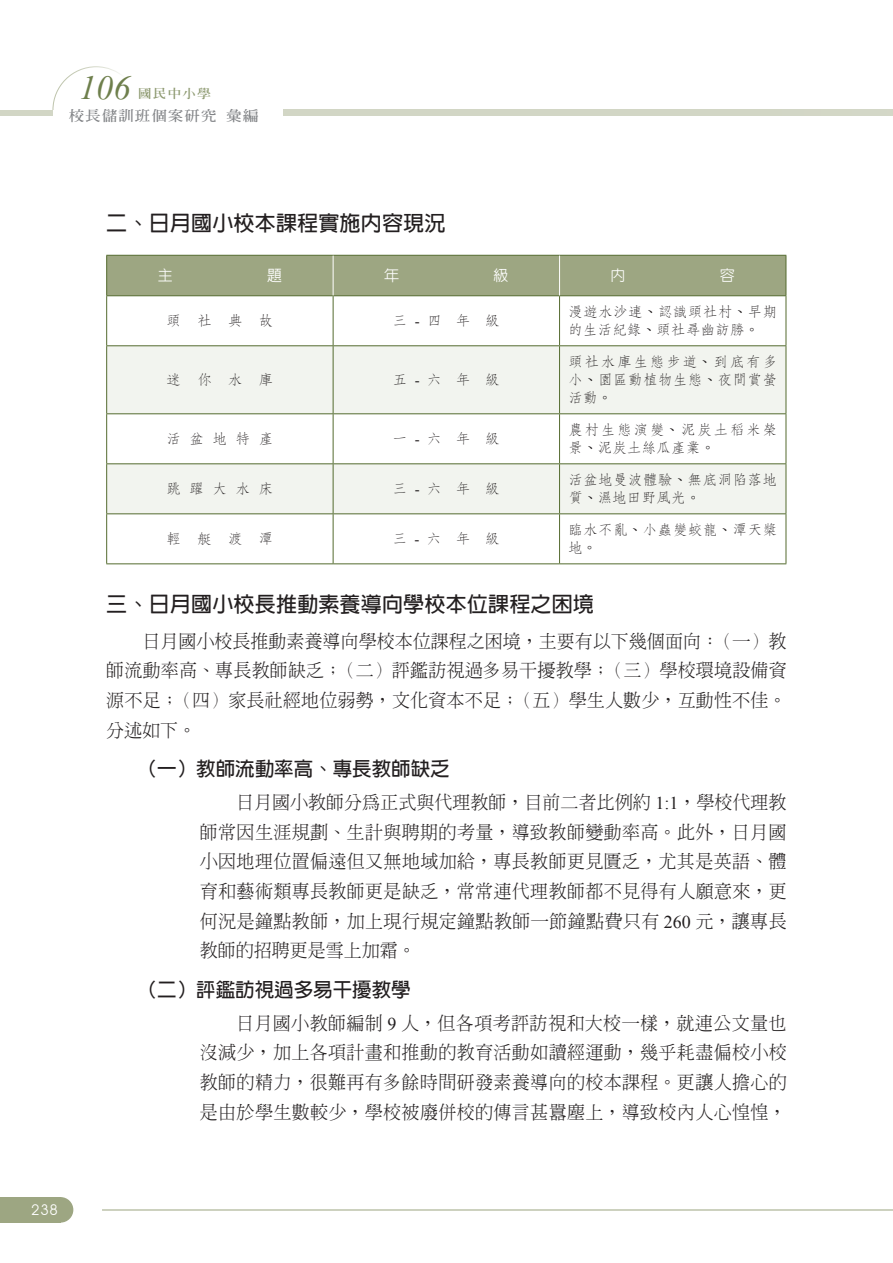
<style>
.page{position:relative;width:893px;height:1263px;background:#fff}
.page>*{position:absolute;margin:0;border:0;box-sizing:border-box;transform-origin:0 0}
.t1{font:italic 42.3px "Aparajita";color:#6e7f4c}
.一_N{font:700 21px "AR New Hei B5";letter-spacing:.01em;color:#231f20}
.一_標題Ｎ{font:700 19.5px "AR New Hei B5";color:#231f20}
.一_內文_Ｎ{font:300 18px/29.7px "AR Ming B5";letter-spacing:.02em;color:#231f20;text-align:justify}
.一__內文_N{font:300 18px/29.7px "AR Ming B5";letter-spacing:.01em;color:#231f20;text-align:justify}
.表格內字型{font:500 15px "AR New Hei B5";color:#fff}
.t2{font:15px "Advantage";color:#fff}
.表格內字型-2{font:300 14.25px/18px "AR Fang Song B5";color:#231f20;scale:1.05 1}
.表格內字型-3{font:300 14.25px/18px "AR Fang Song B5";letter-spacing:.09em;color:#231f20;scale:1.05 1}
.t3{font:700 14.1px "AR Ming B5";letter-spacing:.05em;color:#808285;scale:1.11 1}
.t4{font:800 12.15px "AR Ming B5";letter-spacing:.1em;color:#8d9970;scale:1.11 1}
.s1{font-family:"Times New Roman";font-weight:400}
</style>
<div class="page">
<svg style="left:61px;top:1197px;width:12px;height:25px"></svg>
<div style="left:0;top:1197px;width:61px;height:25px;background:#9da682"></div>
<div style="left:283px;top:110px;width:610px;height:6px;background:#d2d6c5"></div>
<div style="left:0;top:110px;width:53px;height:6px;background:#d2d6c5"></div>
<svg style="left:52px;top:66px;width:69px;height:44px"></svg>
<hr style="left:102px;top:1209px;width:791px;height:1px;background:#bec4ac">
<hr style="left:102px;top:1210px;width:791px;height:1px;background:#bec4ac">
<div style="left:107px;top:256px;width:679px;height:39px;background:#9da682"></div>
<svg style="left:107px;top:346px;width:679px;height:167px;fill:#f2f4ef"></svg>
<hr style="left:106px;top:255px;width:227px;height:1px;background:#546b2f">
<hr style="left:106px;top:256px;width:1px;height:39px;background:#546b2f">
<hr style="left:333px;top:255px;width:227px;height:1px;background:#546b2f">
<hr style="left:560px;top:255px;width:226px;height:1px;background:#546b2f">
<hr style="left:786px;top:256px;width:1px;height:39px;background:#546b2f">
<hr style="left:106px;top:295px;width:227px;height:1px;background:#546b2f">
<hr style="left:106px;top:296px;width:1px;height:49px;background:#546b2f">
<hr style="left:333px;top:295px;width:227px;height:1px;background:#546b2f">
<hr style="left:333px;top:296px;width:1px;height:49px;background:#546b2f">
<hr style="left:560px;top:295px;width:226px;height:1px;background:#546b2f">
<hr style="left:559px;top:296px;width:1px;height:49px;background:#546b2f">
<hr style="left:786px;top:296px;width:1px;height:49px;background:#546b2f">
<hr style="left:106px;top:345px;width:227px;height:1px;background:#546b2f">
<hr style="left:106px;top:346px;width:1px;height:67px;background:#546b2f">
<hr style="left:333px;top:345px;width:227px;height:1px;background:#546b2f">
<hr style="left:333px;top:346px;width:1px;height:67px;background:#546b2f">
<hr style="left:560px;top:345px;width:226px;height:1px;background:#546b2f">
<hr style="left:559px;top:346px;width:1px;height:67px;background:#546b2f">
<hr style="left:786px;top:346px;width:1px;height:67px;background:#546b2f">
<hr style="left:106px;top:413px;width:227px;height:1px;background:#546b2f">
<hr style="left:106px;top:414px;width:1px;height:49px;background:#546b2f">
<hr style="left:333px;top:413px;width:227px;height:1px;background:#546b2f">
<hr style="left:333px;top:414px;width:1px;height:49px;background:#546b2f">
<hr style="left:560px;top:413px;width:226px;height:1px;background:#546b2f">
<hr style="left:559px;top:414px;width:1px;height:49px;background:#546b2f">
<hr style="left:786px;top:414px;width:1px;height:49px;background:#546b2f">
<hr style="left:106px;top:463px;width:227px;height:1px;background:#546b2f">
<hr style="left:106px;top:464px;width:1px;height:49px;background:#546b2f">
<hr style="left:333px;top:463px;width:227px;height:1px;background:#546b2f">
<hr style="left:333px;top:464px;width:1px;height:49px;background:#546b2f">
<hr style="left:560px;top:463px;width:226px;height:1px;background:#546b2f">
<hr style="left:559px;top:464px;width:1px;height:49px;background:#546b2f">
<hr style="left:786px;top:464px;width:1px;height:49px;background:#546b2f">
<hr style="left:106px;top:513px;width:227px;height:1px;background:#546b2f">
<hr style="left:106px;top:514px;width:1px;height:49px;background:#546b2f">
<hr style="left:333px;top:513px;width:227px;height:1px;background:#546b2f">
<hr style="left:333px;top:514px;width:1px;height:49px;background:#546b2f">
<hr style="left:560px;top:513px;width:226px;height:1px;background:#546b2f">
<hr style="left:559px;top:514px;width:1px;height:49px;background:#546b2f">
<hr style="left:786px;top:514px;width:1px;height:49px;background:#546b2f">
<hr style="left:106px;top:563px;width:227px;height:1px;background:#546b2f">
<hr style="left:333px;top:563px;width:227px;height:1px;background:#546b2f">
<hr style="left:560px;top:563px;width:226px;height:1px;background:#546b2f">
<hr style="left:333px;top:256px;width:1px;height:39px;background:#fff">
<hr style="left:559px;top:256px;width:1px;height:39px;background:#fff">
<h1 class="t1" style="left:79px;top:66px;width:53px">106</h1>
<p class="t4" style="left:138px;top:87px;width:67px">國民中小學</p>
<p class="t3" style="left:69px;top:109px;width:172px">校長儲訓班個案研究 彙編</p>
<p class="t2" style="left:31px;top:1201px;width:28px">238</p>
<p class="一_N" style="left:106px;top:213px;width:341px">二、日月國小校本課程實施內容現況</p>
<p class="表格內字型" style="left:158px;top:268px;width:16px">主</p>
<p class="表格內字型" style="left:267px;top:268px;width:16px">題</p>
<p class="表格內字型" style="left:384px;top:268px;width:16px">年</p>
<p class="表格內字型" style="left:493px;top:268px;width:16px">級</p>
<p class="表格內字型" style="left:611px;top:268px;width:16px">內</p>
<p class="表格內字型" style="left:720px;top:268px;width:16px">容</p>
<p class="表格內字型-2" style="left:166px;top:312px;width:104px">頭社典故</p>
<p class="表格內字型-2" style="left:393px;top:312px;width:104px">三<span class="s1">-</span>四 年 級</p>
<p class="表格內字型-2" style="left:568px;top:303px;width:201px">漫遊水沙連、認識頭社村、早期的生活紀錄、頭社尋幽訪勝。</p>
<p class="表格內字型-2" style="left:166px;top:371px;width:104px">迷你水庫</p>
<p class="表格內字型-2" style="left:393px;top:371px;width:104px">五<span class="s1">-</span>六 年 級</p>
<p class="表格內字型-2" style="left:568px;top:353px;width:201px;text-align:justify">頭社水庫生態步道、到底有多小、園區動植物生態、夜間賞螢活動。</p>
<p class="表格內字型-2" style="left:166px;top:430px;width:104px">活盆地特產</p>
<p class="表格內字型-2" style="left:393px;top:430px;width:104px">一<span class="s1">-</span>六 年 級</p>
<p class="表格內字型-3" style="left:568px;top:421px;width:201px">農村生態演變、泥炭土稻米榮景、泥炭土絲瓜產業。</p>
<p class="表格內字型-2" style="left:166px;top:480px;width:104px">跳躍大水床</p>
<p class="表格內字型-2" style="left:393px;top:480px;width:104px">三<span class="s1">-</span>六 年 級</p>
<p class="表格內字型-2" style="left:568px;top:471px;width:201px">活盆地曼波體驗、無底洞陷落地質、濕地田野風光。</p>
<p class="表格內字型-2" style="left:166px;top:530px;width:104px">輕艇渡潭</p>
<p class="表格內字型-2" style="left:393px;top:530px;width:104px">三<span class="s1">-</span>六 年 級</p>
<p class="表格內字型-2" style="left:568px;top:521px;width:201px">臨水不亂、小蟲變蛟龍、潭天槳地。</p>
<p class="一_N" style="left:106px;top:594px;width:489px">三、日月國小校長推動素養導向學校本位課程之困境</p>
<p class="一__內文_N" style="left:106px;top:626px;width:682px;text-indent:36px">日月國小校長推動素養導向學校本位課程之困境，主要有以下幾個面向：（一）教師流動率高、專長教師缺乏；（二）評鑑訪視過多易干擾教學；（三）學校環境設備資源不足；（四）家長社經地位弱勢，文化資本不足；（五）學生人數少，互動性不佳。分述如下。</p>
<p class="一_標題Ｎ" style="left:138px;top:759px;width:314px">（一）教師流動率高、專長教師缺乏</p>
<p class="一_內文_Ｎ" style="left:200px;top:787px;width:588px;text-indent:36px">日月國小教師分為正式與代理教師，目前二者比例約 <span class="s1">1:1</span>，學校代理教師常因生涯規劃、生計與聘期的考量，導致教師變動率高。此外，日月國小因地理位置偏遠但又無地域加給，專長教師更見匱乏，尤其是英語、體育和藝術類專長教師更是缺乏，常常連代理教師都不見得有人願意來，更何況是鐘點教師，加上現行規定鐘點教師一節鐘點費只有 <span class="s1">260</span> 元，讓專長教師的招聘更是雪上加霜。</p>
<p class="一_標題Ｎ" style="left:138px;top:980px;width:275px">（二）評鑑訪視過多易干擾教學</p>
<p class="一_內文_Ｎ" style="left:200px;top:1008px;width:588px;text-indent:36px">日月國小教師編制 <span class="s1">9</span> 人，但各項考評訪視和大校一樣，就連公文量也沒減少，加上各項計畫和推動的教育活動如讀經運動，幾乎耗盡偏校小校教師的精力，很難再有多餘時間研發素養導向的校本課程。更讓人擔心的是由於學生數較少，學校被廢併校的傳言甚囂塵上，導致校內人心惶惶，</p>
</div>
